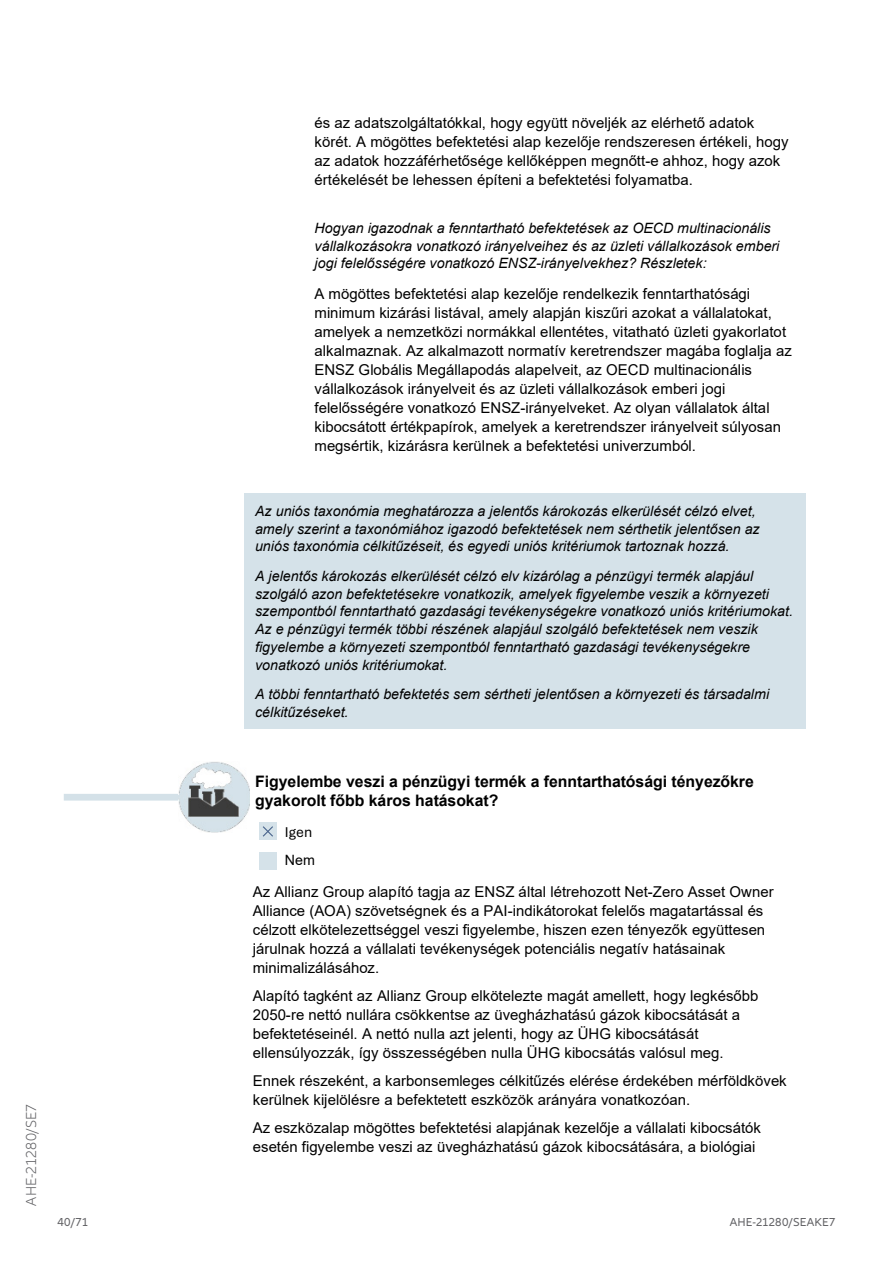
<style>
.page{position:relative;width:893px;height:1263px;background:#fff}
.page>*{position:absolute;margin:0;border:0;box-sizing:border-box;transform-origin:0 0}
.t1{font:700 15.9px/19.5px "Arial";color:#000}
.t2{font:15px/19px "Arial";color:#000}
.t3{font:300 15px "Allianz Neo";letter-spacing:.01em;color:#636366}
.t4{font:15px "Aptos";color:#000}
.t5{font:italic 14.25px/17.7px "Arial";color:#000}
.t6{font:14.25px "Arial";color:#000}
.t7{font:12px "Allianz Neo";letter-spacing:.015em;color:#636366}
</style>
<div class="page">
<div style="left:64px;top:794px;width:115px;height:6px;background:#d4e1e8"></div>
<img style="left:179px;top:762px;width:71px;height:71px">
<div style="left:248px;top:498px;width:553px;height:22px;background:#d5e2e9"></div>
<svg style="left:244px;top:494px;width:4px;height:4px"></svg>
<hr style="left:248px;top:494px;width:553px;height:4px;background:#d5e2e9">
<svg style="left:801px;top:494px;width:5px;height:4px"></svg>
<hr style="left:244px;top:498px;width:4px;height:22px;background:#d5e2e9">
<div style="left:801px;top:498px;width:5px;height:22px;background:#d5e2e9"></div>
<div style="left:248px;top:520px;width:553px;height:18px;background:#d5e2e9"></div>
<hr style="left:244px;top:520px;width:4px;height:18px;background:#d5e2e9">
<div style="left:801px;top:520px;width:5px;height:18px;background:#d5e2e9"></div>
<div style="left:248px;top:538px;width:553px;height:30px;background:#d5e2e9"></div>
<hr style="left:244px;top:538px;width:4px;height:30px;background:#d5e2e9">
<div style="left:801px;top:538px;width:5px;height:30px;background:#d5e2e9"></div>
<div style="left:248px;top:568px;width:553px;height:17px;background:#d5e2e9"></div>
<hr style="left:244px;top:568px;width:4px;height:17px;background:#d5e2e9">
<div style="left:801px;top:568px;width:5px;height:17px;background:#d5e2e9"></div>
<div style="left:248px;top:585px;width:553px;height:18px;background:#d5e2e9"></div>
<hr style="left:244px;top:585px;width:4px;height:18px;background:#d5e2e9">
<div style="left:801px;top:585px;width:5px;height:18px;background:#d5e2e9"></div>
<div style="left:248px;top:603px;width:553px;height:18px;background:#d5e2e9"></div>
<hr style="left:244px;top:603px;width:4px;height:18px;background:#d5e2e9">
<div style="left:801px;top:603px;width:5px;height:18px;background:#d5e2e9"></div>
<div style="left:248px;top:621px;width:553px;height:17px;background:#d5e2e9"></div>
<hr style="left:244px;top:621px;width:4px;height:17px;background:#d5e2e9">
<div style="left:801px;top:621px;width:5px;height:17px;background:#d5e2e9"></div>
<div style="left:248px;top:638px;width:553px;height:18px;background:#d5e2e9"></div>
<hr style="left:244px;top:638px;width:4px;height:18px;background:#d5e2e9">
<div style="left:801px;top:638px;width:5px;height:18px;background:#d5e2e9"></div>
<div style="left:248px;top:656px;width:553px;height:30px;background:#d5e2e9"></div>
<hr style="left:244px;top:656px;width:4px;height:30px;background:#d5e2e9">
<div style="left:801px;top:656px;width:5px;height:30px;background:#d5e2e9"></div>
<div style="left:248px;top:686px;width:553px;height:17px;background:#d5e2e9"></div>
<hr style="left:244px;top:686px;width:4px;height:17px;background:#d5e2e9">
<div style="left:801px;top:686px;width:5px;height:17px;background:#d5e2e9"></div>
<div style="left:248px;top:703px;width:553px;height:21px;background:#d5e2e9"></div>
<svg style="left:244px;top:724px;width:4px;height:4px"></svg>
<hr style="left:248px;top:724px;width:553px;height:4px;background:#d5e2e9">
<svg style="left:801px;top:724px;width:5px;height:4px"></svg>
<hr style="left:244px;top:703px;width:4px;height:21px;background:#d5e2e9">
<div style="left:801px;top:703px;width:5px;height:21px;background:#d5e2e9"></div>
<div style="left:259px;top:823px;width:17px;height:17px;background:#d5e2e9"></div>
<svg style="left:262px;top:826px;width:11px;height:11px"></svg>
<div style="left:259px;top:852px;width:17px;height:17px;background:#d5e2e9"></div>
<p class="t3" style="left:23px;top:1205px;width:103px;rotate:-90deg">AHE-21280/SE7</p>
<p class="t7" style="left:57px;top:1215px;width:32px">40/71</p>
<p class="t2" style="left:315px;top:113px;width:475px">és az adatszolgáltatókkal, hogy együtt növeljék az elérhető adatok körét. A mögöttes befektetési alap kezelője rendszeresen értékeli, hogy az adatok hozzáférhetősége kellőképpen megnőtt-e ahhoz, hogy azok értékelését be lehessen építeni a befektetési folyamatba.</p>
<p class="t5" style="left:315px;top:220px;width:466px">Hogyan igazodnak a fenntartható befektetések az OECD multinacionális vállalkozásokra vonatkozó irányelveihez és az üzleti vállalkozások emberi jogi felelősségére vonatkozó ENSZ-irányelvekhez? Részletek:</p>
<p class="t2" style="left:315px;top:284px;width:479px">A mögöttes befektetési alap kezelője rendelkezik fenntarthatósági minimum kizárási listával, amely alapján kiszűri azokat a vállalatokat, amelyek a nemzetközi normákkal ellentétes, vitatható üzleti gyakorlatot alkalmaznak. Az alkalmazott normatív keretrendszer magába foglalja az ENSZ Globális Megállapodás alapelveit, az OECD multinacionális vállalkozások irányelveit és az üzleti vállalkozások emberi jogi felelősségére vonatkozó ENSZ-irányelveket. Az olyan vállalatok által kibocsátott értékpapírok, amelyek a keretrendszer irányelveit súlyosan megsértik, kizárásra kerülnek a befektetési univerzumból.</p>
<p class="t5" style="left:255px;top:502px;width:506px">Az uniós taxonómia meghatározza a jelentős károkozás elkerülését célzó elvet, amely szerint a taxonómiához igazodó befektetések nem sérthetik jelentősen az uniós taxonómia célkitűzéseit, és egyedi uniós kritériumok tartoznak hozzá.</p>
<p class="t5" style="left:255px;top:567px;width:539px">A jelentős károkozás elkerülését célzó elv kizárólag a pénzügyi termék alapjául szolgáló azon befektetésekre vonatkozik, amelyek figyelembe veszik a környezeti szempontból fenntartható gazdasági tevékenységekre vonatkozó uniós kritériumokat.<br>Az e pénzügyi termék többi részének alapjául szolgáló befektetések nem veszik figyelembe a környezeti szempontból fenntartható gazdasági tevékenységekre vonatkozó uniós kritériumokat.</p>
<p class="t5" style="left:255px;top:685px;width:516px">A többi fenntartható befektetés sem sértheti jelentősen a környezeti és társadalmi célkitűzéseket.</p>
<p class="t1" style="left:255px;top:771px;width:500px">Figyelembe veszi a pénzügyi termék a fenntarthatósági tényezőkre gyakorolt főbb káros hatásokat?</p>
<p class="t4" style="left:285px;top:822px;width:29px">Igen</p>
<p class="t6" style="left:285px;top:850px;width:32px">Nem</p>
<p class="t2" style="left:253px;top:882px;width:522px">Az Allianz Group alapító tagja az ENSZ által létrehozott Net-Zero Asset Owner Alliance (AOA) szövetségnek és a PAI-indikátorokat felelős magatartással és célzott elkötelezettséggel veszi figyelembe, hiszen ezen tényezők együttesen járulnak hozzá a vállalati tevékenységek potenciális negatív hatásainak minimalizálásához.</p>
<p class="t2" style="left:253px;top:986px;width:507px">Alapító tagként az Allianz Group elkötelezte magát amellett, hogy legkésőbb 2050-re nettó nullára csökkentse az üvegházhatású gázok kibocsátását a befektetéseinél. A nettó nulla azt jelenti, hogy az ÜHG kibocsátását ellensúlyozzák, így összességében nulla ÜHG kibocsátás valósul meg.</p>
<p class="t2" style="left:253px;top:1071px;width:535px">Ennek részeként, a karbonsemleges célkitűzés elérése érdekében mérföldkövek kerülnek kijelölésre a befektetett eszközök arányára vonatkozóan.</p>
<p class="t2" style="left:253px;top:1118px;width:510px">Az eszközalap mögöttes befektetési alapjának kezelője a vállalati kibocsátók esetén figyelembe veszi az üvegházhatású gázok kibocsátására, a biológiai</p>
<p class="t7" style="left:730px;top:1215px;width:107px">AHE-21280/SEAKE7</p>
</div>
